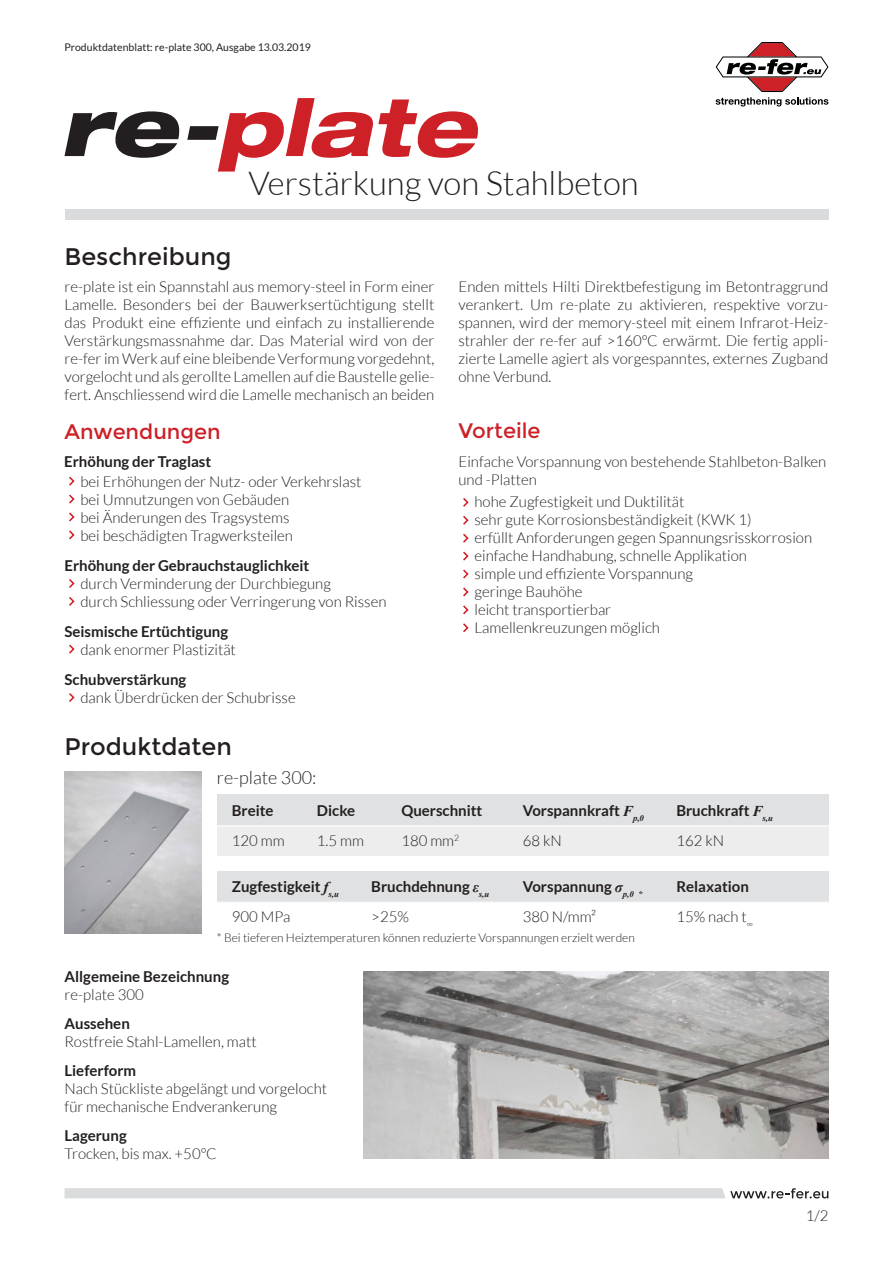
<style>
.page{position:relative;width:893px;height:1263px;background:#fff}
.page>*{position:absolute;margin:0;border:0;box-sizing:border-box;transform-origin:0 0}
.t1{font:300 33px "Lato";color:#231f20}
.t2{font:24px "Montserrat";color:#231f20}
.t3{font:21px "Montserrat";color:#cd2027}
.t4{font:300 18px "Lato";color:#231f20}
.t5{font:300 15px/18px "Lato";color:#231f20}
.t6{font:700 15px/30.2px "Lato";color:#231f20}
.t7{font:300 12px "Lato";color:#231f20}
.t8{font:10.5px "Lato";color:#231f20}
.s1{font-weight:300}
.s2{font-family:"Times New Roman";font-style:italic}
</style>
<div class="page">
<svg style="left:716px;top:42px;width:112px;height:65px"></svg>
<img style="left:363px;top:971px;width:465px;height:188px">
<svg style="left:64px;top:98px;width:414px;height:74px"></svg>
<div style="left:64px;top:209px;width:764px;height:10px;background:#dadbdc"></div>
<svg style="left:463px;top:498px;width:6px;height:9px"></svg>
<svg style="left:463px;top:534px;width:6px;height:9px"></svg>
<svg style="left:463px;top:516px;width:6px;height:9px"></svg>
<svg style="left:463px;top:552px;width:6px;height:9px"></svg>
<svg style="left:463px;top:569px;width:6px;height:9px"></svg>
<svg style="left:463px;top:605px;width:6px;height:9px"></svg>
<svg style="left:463px;top:587px;width:6px;height:9px"></svg>
<svg style="left:463px;top:623px;width:6px;height:9px"></svg>
<svg style="left:69px;top:579px;width:6px;height:9px"></svg>
<svg style="left:69px;top:597px;width:6px;height:9px"></svg>
<svg style="left:69px;top:477px;width:6px;height:9px"></svg>
<svg style="left:69px;top:512px;width:6px;height:9px"></svg>
<svg style="left:69px;top:495px;width:6px;height:8px"></svg>
<svg style="left:69px;top:530px;width:6px;height:9px"></svg>
<svg style="left:69px;top:645px;width:6px;height:9px"></svg>
<svg style="left:65px;top:1188px;width:763px;height:10px;background:#d7d7d8"></svg>
<div style="left:217px;top:794px;width:611px;height:32px;background:#e0e1e2"></div>
<div style="left:217px;top:826px;width:611px;height:30px;background:#ededee"></div>
<hr style="left:217px;top:825px;width:611px;height:1px;background:#fff">
<div style="left:217px;top:871px;width:611px;height:31px;background:#e0e1e2"></div>
<img style="left:64px;top:771px;width:138px;height:162px">
<svg style="left:69px;top:693px;width:6px;height:9px"></svg>
<p class="t8" style="left:64px;top:42px;width:248px">Produktdatenblatt: re-plate 300, Ausgabe 13.03.2019</p>
<h1 class="t1" style="left:248px;top:165px;width:392px">Verstärkung von Stahlbeton</h1>
<h2 class="t2" style="left:64px;top:243px;width:169px">Beschreibung</h2>
<p class="t5" style="left:64px;top:278px;width:371px;text-align:justify">re-plate ist ein Spannstahl aus memory-steel in Form einer Lamelle. Besonders bei der Bauwerksertüchtigung stellt das Produkt eine effiziente und einfach zu installierende Verstärkungsmassnahme dar. Das Material wird von der re-fer im Werk auf eine bleibende Verformung vorgedehnt, vorgelocht und als gerollte Lamellen auf die Baustelle gelie&shy;fert. Anschliessend wird die Lamelle mechanisch an beiden</p>
<p class="t5" style="left:458px;top:278px;width:371px;text-align:justify">Enden mittels Hilti Direktbefestigung im Betontraggrund verankert. Um re-plate zu aktivieren, respektive vorzu&shy;spannen, wird der memory-steel mit einem Infrarot-Heiz&shy;strahler der re-fer auf &gt;160°C erwärmt. Die fertig appli&shy;zierte Lamelle agiert als vorgespanntes, externes Zugband ohne Verbund.</p>
<h3 class="t3" style="left:64px;top:419px;width:158px">Anwendungen</h3>
<p class="t6" style="left:64px;top:446px;width:149px">Erhöhung der Traglast</p>
<p class="t5" style="left:80px;top:472px;width:283px">bei Erhöhungen der Nutz- oder Verkehrslast bei Umnutzungen von Gebäuden<br>bei Änderungen des Tragsystems<br>bei beschädigten Tragwerksteilen</p>
<p class="t6" style="left:64px;top:550px;width:246px">Erhöhung der Gebrauchstauglichkeit</p>
<p class="t5" style="left:80px;top:574px;width:308px">durch Verminderung der Durchbiegung<br>durch Schliessung oder Verringerung von Rissen</p>
<p class="t6" style="left:64px;top:616px;width:165px">Seismische Ertüchtigung</p>
<p class="t5" style="left:80px;top:640px;width:157px">dank enormer Plastizität</p>
<p class="t6" style="left:64px;top:664px;width:123px">Schubverstärkung</p>
<p class="t5" style="left:80px;top:689px;width:217px">dank Überdrücken der Schubrisse</p>
<h2 class="t2" style="left:64px;top:733px;width:169px">Produktdaten</h2>
<p class="t4" style="left:217px;top:768px;width:101px">re-plate 300:</p>
<p class="t6" style="left:232px;top:795px;width:43px">Breite</p>
<p class="t5" style="left:232px;top:832px;width:54px">120 mm</p>
<p class="t6" style="left:317px;top:795px;width:40px">Dicke</p>
<p class="t5" style="left:317px;top:832px;width:49px">1.5 mm</p>
<h3 class="t3" style="left:458px;top:419px;width:84px">Vorteile</h3>
<p class="t5" style="left:458px;top:453px;width:369px">Einfache Vorspannung von bestehende Stahlbeton-Balken und -Platten</p>
<p class="t5" style="left:474px;top:493px;width:339px">hohe Zugfestigkeit und Duktilität<br>sehr gute Korrosionsbeständigkeit (KWK 1)<br>erfüllt Anforderungen gegen Spannungsrisskorrosion einfache Handhabung, schnelle Applikation<br>simple und effiziente Vorspannung<br>geringe Bauhöhe<br>leicht transportierbar<br>Lamellenkreuzungen möglich</p>
<p class="t6" style="left:401px;top:795px;width:83px">Querschnitt<br><span class="s1">180 mm</span><sup>2</sup></p>
<p class="t6" style="left:523px;top:795px;width:123px">Vorspannkraft <span class="s2">F</span><sub>p,0<br></sub><span class="s1">68 kN</span></p>
<p class="t6" style="left:676px;top:795px;width:98px">Bruchkraft <span class="s2">F</span><sub>s,u<br></sub><span class="s1">162 kN</span></p>
<p class="t6" style="left:232px;top:871px;width:109px">Zugfestigkeit <span class="s2">f</span><sub>s,u<br></sub><span class="s1">900 MPa</span></p>
<p class="t6" style="left:371px;top:871px;width:120px">Bruchdehnung <span class="s2">ε</span><sub>s,u </sub><span class="s1">&gt;25%</span></p>
<p class="t6" style="left:523px;top:871px;width:121px">Vorspannung <span class="s2">σ</span><sub>p,0</sub> <sub>*<br></sub><span class="s1">380 N/mm²</span></p>
<p class="t6" style="left:676px;top:871px;width:78px">Relaxation<br><span class="s1">15% nach t</span><sub>∞</sub></p>
<p class="t7" style="left:217px;top:931px;width:419px">* Bei tieferen Heiztemperaturen können reduzierte Vorspannungen erzielt werden</p>
<p class="t6" style="left:64px;top:961px;width:166px">Allgemeine Bezeichnung</p>
<p class="t5" style="left:64px;top:986px;width:81px">re-plate 300</p>
<p class="t6" style="left:64px;top:1008px;width:67px">Aussehen</p>
<p class="t5" style="left:64px;top:1032px;width:194px">Rostfreie Stahl-Lamellen, matt</p>
<p class="t6" style="left:64px;top:1055px;width:73px">Lieferform</p>
<p class="t5" style="left:64px;top:1079px;width:264px">Nach Stückliste abgelängt und vorgelocht für mechanische Endverankerung</p>
<p class="t6" style="left:64px;top:1120px;width:64px">Lagerung</p>
<p class="t5" style="left:64px;top:1144px;width:154px">Trocken, bis max. +50°C</p>
<p class="t5" style="left:806px;top:1206px;width:24px">1/2</p>
</div>
